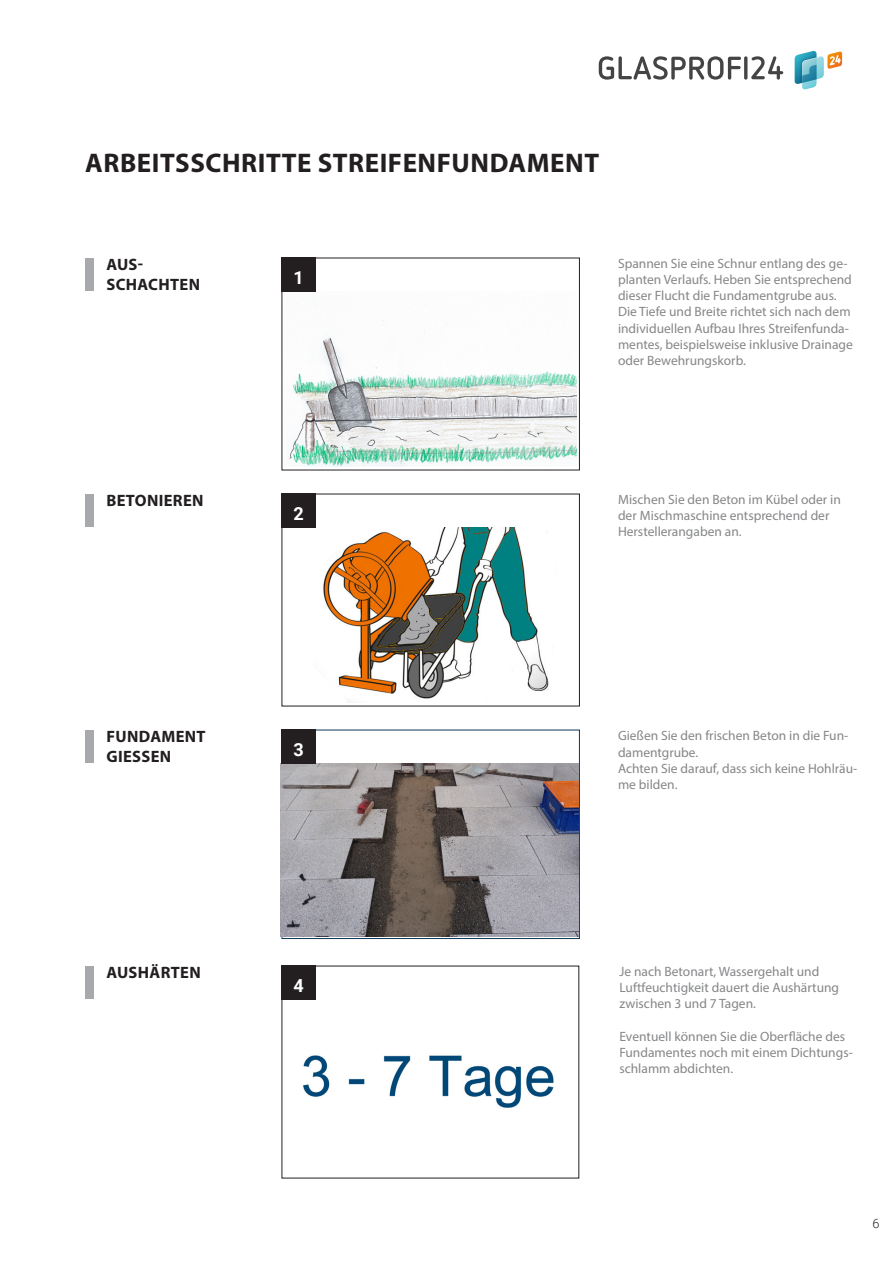
<style>
.page{position:relative;width:893px;height:1263px;background:#fff}
.page>*{position:absolute;margin:0;border:0;box-sizing:border-box;transform-origin:0 0}
.Überschrift_Myriad_Pro{font:700 27px "Myriad Pro";letter-spacing:.02em;color:#231f20}
.Bildbeschreibung_Subhead{font:700 18px "Roboto";color:#fff}
.Kapitelüberschrift_Myriad_Prod{font:700 16.5px/19.8px "Myriad Pro";letter-spacing:.02em;color:#231f20}
.Copy_Myriad_Prod{font:13.5px/16.2px "Myriad Pro";color:#858688}
.t1{font:300 12.75px "Roboto";color:#231f20}
</style>
<div class="page">
<div style="left:282px;top:730px;width:298px;height:209px;border:1px solid #0d3858"></div>
<img style="left:323px;top:528px;width:226px;height:175px">
<img style="left:281px;top:764px;width:297px;height:172px">
<img style="left:303px;top:1055px;width:251px;height:53px">
<img style="left:289px;top:320px;width:287px;height:146px">
<div style="left:282px;top:258px;width:34px;height:34px;background:#231f20"></div>
<div style="left:282px;top:494px;width:34px;height:34px;background:#231f20"></div>
<div style="left:282px;top:730px;width:34px;height:34px;background:#231f20"></div>
<div style="left:282px;top:966px;width:34px;height:34px;background:#231f20"></div>
<div style="left:85px;top:258px;width:9px;height:32px;background:#a8a9ad"></div>
<div style="left:85px;top:494px;width:9px;height:32px;background:#a8a9ad"></div>
<div style="left:85px;top:730px;width:9px;height:32px;background:#a8a9ad"></div>
<div style="left:85px;top:966px;width:9px;height:32px;background:#a8a9ad"></div>
<svg style="left:795px;top:51px;width:47px;height:38px"></svg>
<svg style="left:599px;top:56px;width:184px;height:24px"></svg>
<p class="Überschrift_Myriad_Pro" style="left:85px;top:145px;width:515px">ARBEITSSCHRITTE STREIFENFUNDAMENT</p>
<p class="Kapitelüberschrift_Myriad_Prod" style="left:106px;top:254px;width:95px">AUS-<br>SCHACHTEN</p>
<p class="Bildbeschreibung_Subhead" style="left:293px;top:265px;width:12px">1</p>
<p class="Copy_Myriad_Prod" style="left:618px;top:255px;width:236px">Spannen Sie eine Schnur entlang des ge&shy;planten Verlaufs. Heben Sie entsprechend dieser Flucht die Fundamentgrube aus.<br>Die Tiefe und Breite richtet sich nach dem individuellen Aufbau Ihres Streifenfunda&shy;mentes, beispielsweise inklusive Drainage oder Bewehrungskorb.</p>
<p class="Kapitelüberschrift_Myriad_Prod" style="left:106px;top:490px;width:99px">BETONIEREN</p>
<p class="Bildbeschreibung_Subhead" style="left:293px;top:501px;width:12px">2</p>
<p class="Copy_Myriad_Prod" style="left:618px;top:491px;width:224px">Mischen Sie den Beton im Kübel oder in der Mischmaschine entsprechend der<br>Herstellerangaben an.</p>
<p class="Kapitelüberschrift_Myriad_Prod" style="left:106px;top:726px;width:101px">FUNDAMENT<br>GIESSEN</p>
<p class="Kapitelüberschrift_Myriad_Prod" style="left:106px;top:962px;width:96px">AUSHÄRTEN</p>
<p class="Bildbeschreibung_Subhead" style="left:293px;top:737px;width:12px">3</p>
<p class="Bildbeschreibung_Subhead" style="left:293px;top:973px;width:12px">4</p>
<p class="Copy_Myriad_Prod" style="left:618px;top:728px;width:232px">Gießen Sie den frischen Beton in die Fun&shy;damentgrube.</p>
<p class="Copy_Myriad_Prod" style="left:618px;top:760px;width:241px">Achten Sie darauf, dass sich keine Hohlräu&shy;me bilden.</p>
<p class="Copy_Myriad_Prod" style="left:619px;top:963px;width:221px">Je nach Betonart, Wassergehalt und<br>Luftfeuchtigkeit dauert die Aushärtung zwischen 3 und 7 Tagen.</p>
<p class="Copy_Myriad_Prod" style="left:619px;top:1028px;width:235px">Eventuell können Sie die Oberfläche des<br>Fundamentes noch mit einem Dichtungs&shy;schlamm abdichten.</p>
<p class="t1" style="left:872px;top:1214px;width:9px">6</p>
</div>
